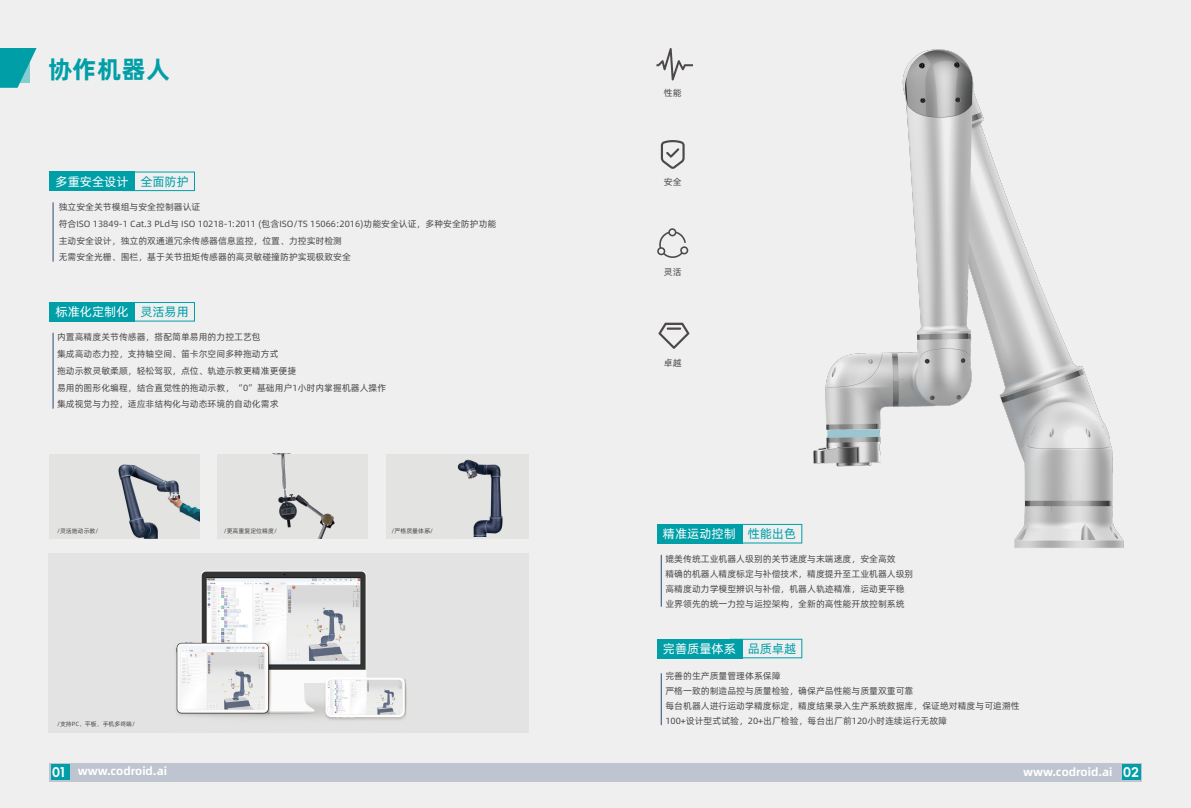
<style>
.page{position:relative;width:1191px;height:808px;background:#efefef}
.page>*{position:absolute;margin:0;border:0;box-sizing:border-box;transform-origin:0 0}
.t1{font:700 24.8px "Alibaba Pu Hui Ti";color:#009fa8}
.t2{font:100 13.3px "Alimama Fang Yuan Ti VF";color:#fff}
.t3{font:12.4px "Alibaba Pu Hui Ti";color:#fff}
.t4{font:11.5px "Alibaba Pu Hui Ti B";color:#fff}
.t5{font:9px/16.8px "Alibaba Pu Hui Ti";color:#4c4948}
.t6{font:6px "Alibaba Pu Hui Ti";color:#4c4948}
.s1{color:#009fa8}
</style>
<div class="page">
<svg style="left:0;top:48px;width:37px;height:40px"></svg>
<svg style="left:657px;top:228px;width:31px;height:30px"></svg>
<svg style="left:656px;top:48px;width:37px;height:32px"></svg>
<svg style="left:658px;top:323px;width:31px;height:26px"></svg>
<hr style="left:667px;top:327px;width:14px;height:3px;background:#4c4948">
<svg style="left:661px;top:140px;width:23px;height:29px"></svg>
<hr style="left:53px;top:202px;width:1px;height:60px;background:#2c4971">
<hr style="left:53px;top:333px;width:1px;height:76px;background:#2c4971">
<hr style="left:661px;top:555px;width:1px;height:52px;background:#2c4971">
<hr style="left:661px;top:673px;width:1px;height:52px;background:#2c4971">
<div style="left:386px;top:454px;width:142px;height:84px;background:#e3e3e2"></div>
<div style="left:49px;top:454px;width:150px;height:84px;background:#e3e3e2"></div>
<div style="left:217px;top:454px;width:151px;height:84px;background:#e3e3e2"></div>
<img style="left:274px;top:454px;width:61px;height:84px">
<div style="left:49px;top:763px;width:1092px;height:18px;background:#bec5d0"></div>
<div style="left:51px;top:764px;width:18px;height:16px;background:#009fa8"></div>
<div style="left:1122px;top:764px;width:18px;height:16px;background:#009fa8"></div>
<div style="left:48px;top:554px;width:480px;height:179px;background:#e3e3e3"></div>
<img style="left:176px;top:571px;width:231px;height:150px">
<img style="left:802px;top:49px;width:322px;height:499px">
<img style="left:118px;top:464px;width:81px;height:74px">
<img style="left:457px;top:454px;width:72px;height:82px">
<div style="left:49px;top:172px;width:86px;height:19px;background:#009fa8"></div>
<svg style="left:135px;top:172px;width:60px;height:19px"></svg>
<div style="left:49px;top:302px;width:86px;height:20px;background:#009fa8"></div>
<svg style="left:135px;top:302px;width:60px;height:20px"></svg>
<div style="left:657px;top:524px;width:85px;height:19px;background:#009fa8"></div>
<svg style="left:742px;top:524px;width:60px;height:19px"></svg>
<div style="left:657px;top:639px;width:85px;height:19px;background:#009fa8"></div>
<svg style="left:742px;top:639px;width:60px;height:19px"></svg>
<h1 class="t1" style="left:48px;top:50px;width:124px">协作机器人</h1>
<h3 class="t3" style="left:56px;top:172px;width:135px">多重安全设计 <span class="s1">全面防护</span></h3>
<p class="t5" style="left:59px;top:198px;width:439px">独立安全关节模组与安全控制器认证<br>符合ISO 13849-1 Cat.3 PLd与 ISO 10218-1:2011 (包含ISO/TS 15066:2016)功能安全认证，多种安全防护功能主动安全设计，独立的双通道冗余传感器信息监控，位置、力控实时检测<br>无需安全光栅、围栏，基于关节扭矩传感器的高灵敏碰撞防护实现极致安全</p>
<h3 class="t3" style="left:56px;top:302px;width:135px">标准化定制化 <span class="s1">灵活易用</span></h3>
<p class="t5" style="left:57px;top:328px;width:331px">内置高精度关节传感器，搭配简单易用的力控工艺包<br>集成高动态力控，支持轴空间、笛卡尔空间多种拖动方式<br>拖动示教灵敏柔顺，轻松驾驭，点位、轨迹示教更精准更便捷<br>易用的图形化编程，结合直觉性的拖动示教，“0”基础用户1小时内掌握机器人操作集成视觉与力控，适应非结构化与动态环境的自动化需求</p>
<p class="t6" style="left:57px;top:527px;width:43px">/灵活施动示教/</p>
<p class="t6" style="left:224px;top:527px;width:55px">/更高重复定位精度/</p>
<p class="t6" style="left:391px;top:527px;width:43px">/严格质量体系/</p>
<p class="t5" style="left:664px;top:84px;width:19px">性能</p>
<p class="t5" style="left:664px;top:173px;width:19px">安全</p>
<p class="t5" style="left:664px;top:262px;width:19px">灵活</p>
<p class="t5" style="left:664px;top:353px;width:19px">卓越</p>
<h3 class="t3" style="left:663px;top:524px;width:135px">精准运动控制 <span class="s1">性能出色</span></h3>
<p class="t5" style="left:665px;top:551px;width:249px;line-height:14.8px">媲美传统工业机器人级别的关节速度与末端速度，安全高效<br>精确的机器人精度标定与补偿技术，精度提升至工业机器人级别高精度动力学模型辨识与补偿，机器人轨迹精准，运动更平稳业界领先的统一力控与运控架构，全新的高性能开放控制系统</p>
<h3 class="t3" style="left:663px;top:639px;width:135px">完善质量体系 <span class="s1">品质卓越</span></h3>
<p class="t5" style="left:665px;top:668px;width:356px;line-height:14.8px">完善的生产质量管理体系保障<br>严格一致的制造品控与质量检验，确保产品性能与质量双重可靠<br>每台机器人进行运动学精度标定，精度结果录入生产系统数据库，保证绝对精度与可追溯性100+设计型式试验，20+出厂检验，每台出厂前120小时连续运行无故障</p>
<p class="t6" style="left:57px;top:719px;width:80px">/支持PC、平板、手机多终端/</p>
<p class="t4" style="left:78px;top:762px;width:91px">www.codroid.ai</p>
<p class="t4" style="left:1023px;top:763px;width:91px">www.codroid.ai</p>
<h2 class="t2" style="left:52px;top:766px;width:15px">01</h2>
<h2 class="t2" style="left:1123px;top:766px;width:17px">02</h2>
</div>
